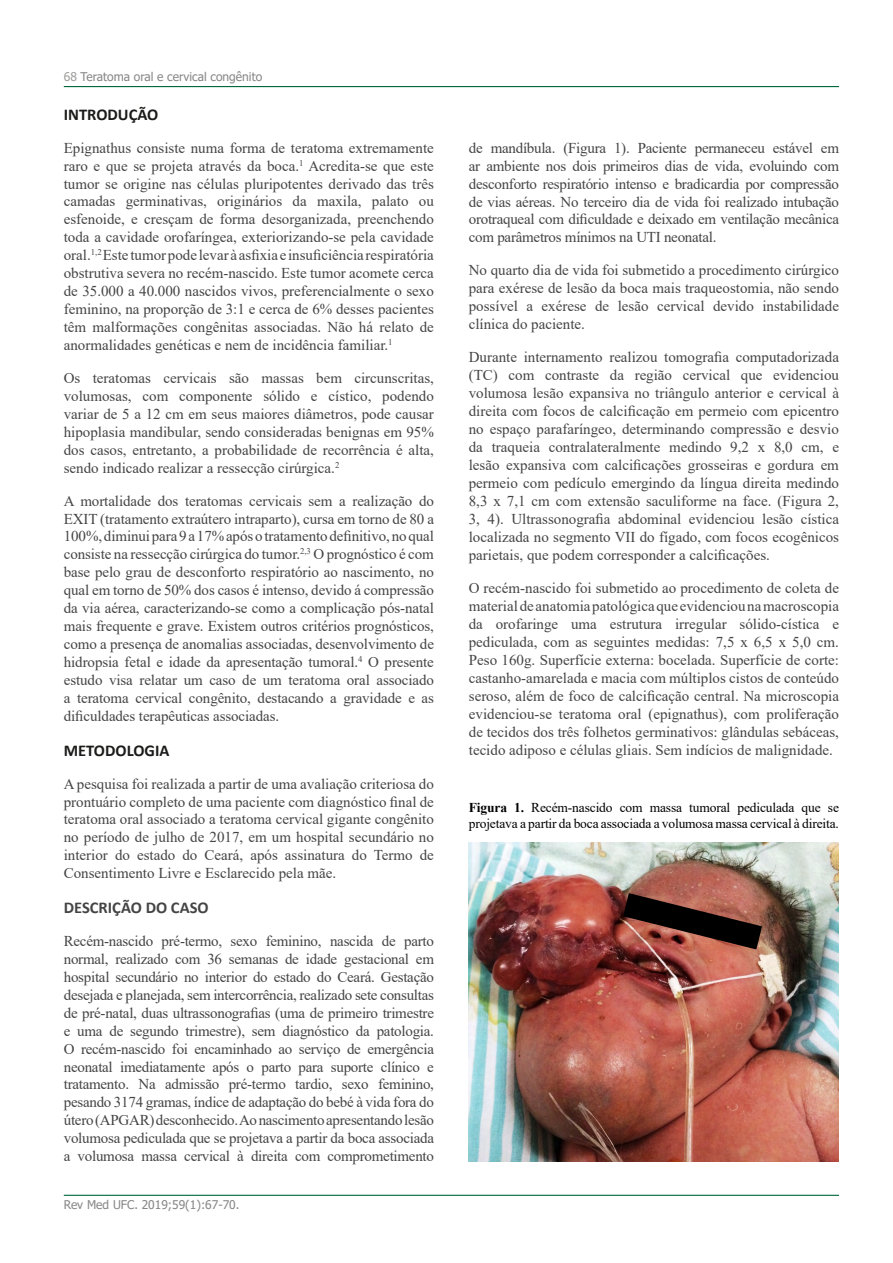
<style>
.page{position:relative;width:893px;height:1263px;background:#fff}
.page>*{position:absolute;margin:0;border:0;box-sizing:border-box;transform-origin:0 0}
.t1{font:700 16.5px "Calibri";color:#1b1b1a}
.t2{font:700 16.5px "Calibri";color:#454444}
.t3{font:15px/18px "Times New Roman";color:#454444;text-align:justify}
.t4{font:13.5px/16.2px "Times New Roman";letter-spacing:-.01em;color:#000}
.t5{font:12px "Tahoma";color:#878787}
.s1{color:#9d9d9c}
.s2{font-weight:700}
</style>
<div class="page">
<hr style="left:64px;top:86px;width:775px;height:1px;background:#00683b">
<hr style="left:64px;top:1195px;width:775px;height:1px;background:#00683b">
<img style="left:469px;top:843px;width:370px;height:318px">
<svg style="left:623px;top:893px;width:139px;height:56px;background:#693b32"></svg>
<p class="t5" style="left:64px;top:69px;width:200px"><span class="s1">68</span> Teratoma oral e cervical congênito</p>
<p class="t1" style="left:64px;top:103px;width:96px">INTRODUÇÃO</p>
<p class="t3" style="left:64px;top:138px;width:372px">Epignathus consiste numa forma de teratoma extremamente raro e que se projeta através da boca.<sup>1</sup> Acredita-se que este tumor se origine nas células pluripotentes derivado das três camadas germinativas, originários da maxila, palato ou esfenoide, e cresçam de forma desorganizada, preenchendo toda a cavidade orofaríngea, exteriorizando-se pela cavidade oral.<sup>1,2</sup> Este tumor pode levar à asfixia e insuficiência respiratória obstrutiva severa no recém-nascido. Este tumor acomete cerca de 35.000 a 40.000 nascidos vivos, preferencialmente o sexo feminino, na proporção de 3:1 e cerca de 6% desses pacientes têm malformações congênitas associadas. Não há relato de anormalidades genéticas e nem de incidência familiar.<sup>1</sup></p>
<p class="t3" style="left:64px;top:368px;width:372px">Os teratomas cervicais são massas bem circunscritas, volumosas, com componente sólido e cístico, podendo variar de 5 a 12 cm em seus maiores diâmetros, pode causar hipoplasia mandibular, sendo consideradas benignas em 95% dos casos, entretanto, a probabilidade de recorrência é alta, sendo indicado realizar a ressecção cirúrgica.<sup>2</sup></p>
<p class="t3" style="left:64px;top:491px;width:372px">A mortalidade dos teratomas cervicais sem a realização do EXIT (tratamento extraútero intraparto), cursa em torno de 80 a 100%, diminui para 9 a 17% após o tratamento definitivo, no qual consiste na ressecção cirúrgica do tumor.<sup>2,3</sup> O prognóstico é com base pelo grau de desconforto respiratório ao nascimento, no qual em torno de 50% dos casos é intenso, devido á compressão da via aérea, caracterizando-se como a complicação pós-natal mais frequente e grave. Existem outros critérios prognósticos, como a presença de anomalias associadas, desenvolvimento de hidropsia fetal e idade da apresentação tumoral.<sup>4</sup> O presente estudo visa relatar um caso de um teratoma oral associado a teratoma cervical congênito, destacando a gravidade e as dificuldades terapêuticas associadas.</p>
<p class="t1" style="left:64px;top:738px;width:107px">METODOLOGIA</p>
<p class="t3" style="left:64px;top:774px;width:372px">A pesquisa foi realizada a partir de uma avaliação criteriosa do prontuário completo de uma paciente com diagnóstico final de teratoma oral associado a teratoma cervical gigante congênito no período de julho de 2017, em um hospital secundário no interior do estado do Ceará, após assinatura do Termo de Consentimento Livre e Esclarecido pela mãe.</p>
<p class="t2" style="left:64px;top:896px;width:146px">DESCRIÇÃO DO CASO</p>
<p class="t3" style="left:64px;top:931px;width:372px">Recém-nascido pré-termo, sexo feminino, nascida de parto normal, realizado com 36 semanas de idade gestacional em hospital secundário no interior do estado do Ceará. Gestação desejada e planejada, sem intercorrência, realizado sete consultas de pré-natal, duas ultrassonografias (uma de primeiro trimestre e uma de segundo trimestre), sem diagnóstico da patologia.<br>O recém-nascido foi encaminhado ao serviço de emergência neonatal imediatamente após o parto para suporte clínico e tratamento. Na admissão pré-termo tardio, sexo feminino, pesando 3174 gramas, índice de adaptação do bebé à vida fora do útero (APGAR) desconhecido. Ao nascimento apresentando lesão volumosa pediculada que se projetava a partir da boca associada a volumosa massa cervical à direita com comprometimento</p>
<p class="t5" style="left:64px;top:1197px;width:177px">Rev Med UFC. 2019;59(1):67-70.</p>
<p class="t3" style="left:469px;top:138px;width:372px">de mandíbula. (Figura 1). Paciente permaneceu estável em ar ambiente nos dois primeiros dias de vida, evoluindo com desconforto respiratório intenso e bradicardia por compressão de vias aéreas. No terceiro dia de vida foi realizado intubação orotraqueal com dificuldade e deixado em ventilação mecânica com parâmetros mínimos na UTI neonatal.</p>
<p class="t3" style="left:469px;top:261px;width:372px">No quarto dia de vida foi submetido a procedimento cirúrgico para exérese de lesão da boca mais traqueostomia, não sendo possível a exérese de lesão cervical devido instabilidade clínica do paciente.</p>
<p class="t3" style="left:469px;top:348px;width:372px">Durante internamento realizou tomografia computadorizada (TC) com contraste da região cervical que evidenciou volumosa lesão expansiva no triângulo anterior e cervical à direita com focos de calcificação em permeio com epicentro no espaço parafaríngeo, determinando compressão e desvio da traqueia contralateralmente medindo 9,2 x 8,0 cm, e lesão expansiva com calcificações grosseiras e gordura em permeio com pedículo emergindo da língua direita medindo 8,3 x 7,1 cm com extensão saculiforme na face. (Figura 2, 3, 4). Ultrassonografia abdominal evidenciou lesão cística localizada no segmento VII do fígado, com focos ecogênicos parietais, que podem corresponder a calcificações.</p>
<p class="t3" style="left:469px;top:579px;width:372px">O recém-nascido foi submetido ao procedimento de coleta de material de anatomia patológica que evidenciou na macroscopia da orofaringe uma estrutura irregular sólido-cística e pediculada, com as seguintes medidas: 7,5 x 6,5 x 5,0 cm.<br>Peso 160g. Superfície externa: bocelada. Superfície de corte: castanho-amarelada e macia com múltiplos cistos de conteúdo seroso, além de foco de calcificação central. Na microscopia evidenciou-se teratoma oral (epignathus), com proliferação de tecidos dos três folhetos germinativos: glândulas sebáceas, tecido adiposo e células gliais. Sem indícios de malignidade.</p>
<p class="t4" style="left:469px;top:798px;width:372px"><span class="s2">Figura 1.</span> Recém-nascido com massa tumoral pediculada que se projetava a partir da boca associada a volumosa massa cervical à direita.</p>
</div>
